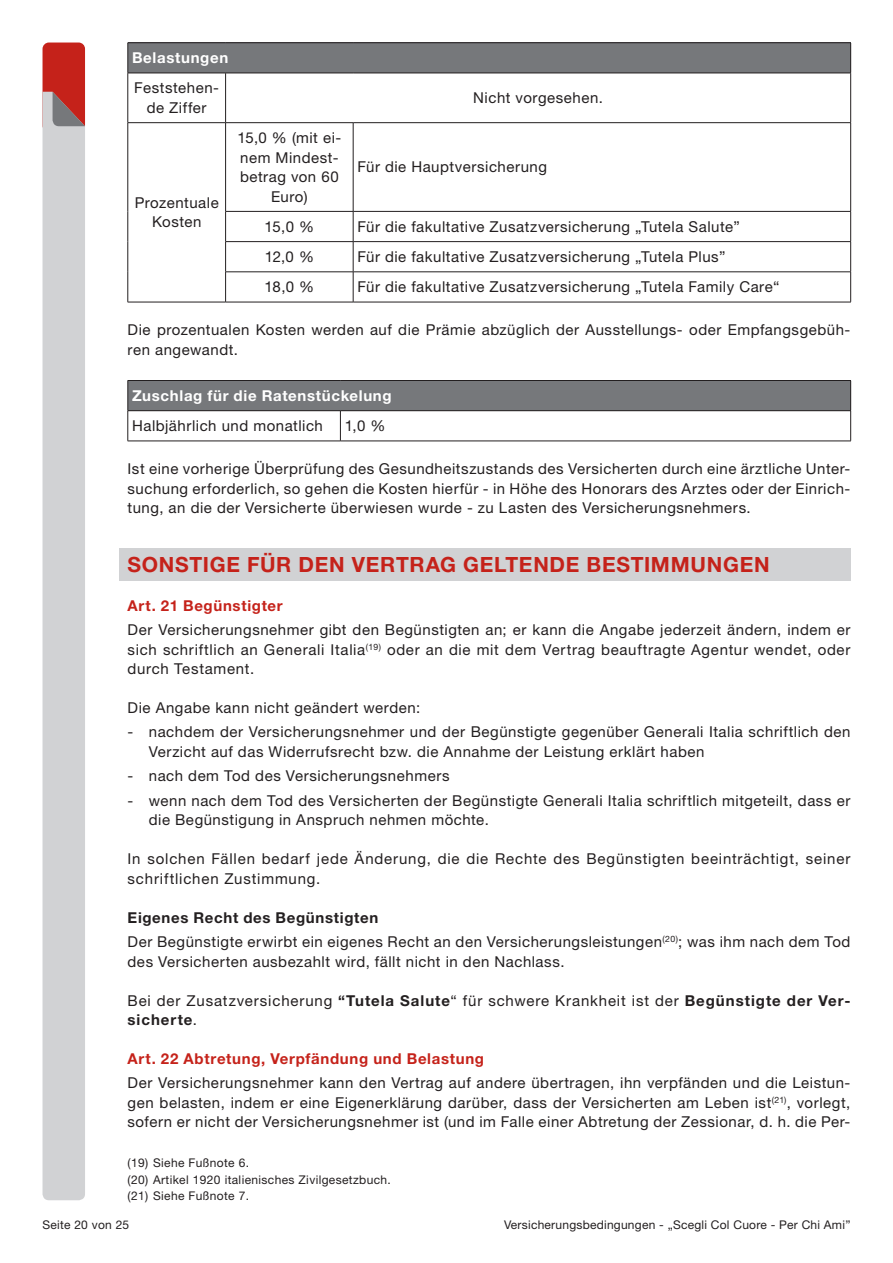
<style>
.page{position:relative;width:893px;height:1263px;background:#fff}
.page>*{position:absolute;margin:0;border:0;box-sizing:border-box;transform-origin:0 0}
.Titolo_Capitolo{font:700 21px "Helvetica Neue LT Std";letter-spacing:.035em;color:#c5221a}
.Testi_primo_paragrafo{font:15px/19.5px "Helvetica Neue LT Std";letter-spacing:.035em;color:#231f20}
.Testi{font:15px/19.5px "Helvetica Neue LT Std";letter-spacing:.035em;color:#231f20;text-align:center}
.Testi-2{font:15px/19.5px "Helvetica Neue LT Std";letter-spacing:.055em;color:#231f20}
.Titoletto_rosso{font:700 15px "Helvetica Neue LT Std";letter-spacing:.045em;color:#c5221a}
.Titoletto_nero{font:700 15px "Helvetica Neue LT Std";letter-spacing:.045em;color:#fff}
.Titoletto_nero-2{font:700 15px "Helvetica Neue LT Std";letter-spacing:.045em;color:#231f20}
.Note_testo{font:12px "Helvetica Neue LT Std";letter-spacing:.03em;color:#231f20}
.s1{font-weight:700}
</style>
<div class="page">
<div style="left:43px;top:43px;width:42px;height:89px;background:#c5221a;border-radius:6px"></div>
<div style="left:43px;top:92px;width:42px;height:1108px;background:#d1d2d4"></div>
<svg style="left:53px;top:92px;width:32px;height:34px"></svg>
<div style="left:119px;top:548px;width:731px;height:32px;background:#d1d2d4"></div>
<div style="left:128px;top:43px;width:723px;height:30px;background:#76787b"></div>
<hr style="left:128px;top:42px;width:98px;height:1px;background:#231f20">
<hr style="left:128px;top:43px;width:1px;height:30px;background:#231f20">
<hr style="left:226px;top:42px;width:127px;height:1px;background:#231f20">
<hr style="left:353px;top:42px;width:498px;height:1px;background:#231f20">
<hr style="left:850px;top:43px;width:1px;height:30px;background:#231f20">
<hr style="left:128px;top:73px;width:98px;height:1px;background:#231f20">
<hr style="left:128px;top:73px;width:1px;height:49px;background:#231f20">
<hr style="left:226px;top:73px;width:127px;height:1px;background:#231f20">
<hr style="left:225px;top:73px;width:1px;height:49px;background:#231f20">
<hr style="left:353px;top:73px;width:498px;height:1px;background:#231f20">
<hr style="left:850px;top:73px;width:1px;height:49px;background:#231f20">
<hr style="left:128px;top:122px;width:98px;height:1px;background:#231f20">
<hr style="left:128px;top:123px;width:1px;height:88px;background:#231f20">
<hr style="left:128px;top:211px;width:1px;height:31px;background:#231f20">
<hr style="left:128px;top:242px;width:1px;height:30px;background:#231f20">
<hr style="left:128px;top:272px;width:1px;height:30px;background:#231f20">
<hr style="left:128px;top:302px;width:98px;height:1px;background:#231f20">
<hr style="left:226px;top:122px;width:127px;height:1px;background:#231f20">
<hr style="left:225px;top:123px;width:1px;height:88px;background:#231f20">
<hr style="left:353px;top:122px;width:498px;height:1px;background:#231f20">
<hr style="left:353px;top:123px;width:1px;height:88px;background:#231f20">
<hr style="left:850px;top:123px;width:1px;height:88px;background:#231f20">
<hr style="left:225px;top:211px;width:128px;height:1px;background:#231f20">
<svg style="left:225px;top:212px;width:1px;height:29px"></svg>
<hr style="left:353px;top:211px;width:498px;height:1px;background:#231f20">
<svg style="left:353px;top:212px;width:1px;height:29px"></svg>
<svg style="left:850px;top:212px;width:1px;height:29px"></svg>
<hr style="left:225px;top:241px;width:128px;height:1px;background:#231f20">
<hr style="left:225px;top:242px;width:1px;height:30px;background:#231f20">
<hr style="left:353px;top:241px;width:498px;height:1px;background:#231f20">
<hr style="left:353px;top:242px;width:1px;height:30px;background:#231f20">
<hr style="left:850px;top:242px;width:1px;height:30px;background:#231f20">
<hr style="left:225px;top:272px;width:128px;height:1px;background:#231f20">
<hr style="left:225px;top:272px;width:1px;height:30px;background:#231f20">
<hr style="left:353px;top:272px;width:498px;height:1px;background:#231f20">
<hr style="left:353px;top:272px;width:1px;height:30px;background:#231f20">
<hr style="left:850px;top:272px;width:1px;height:30px;background:#231f20">
<hr style="left:226px;top:302px;width:127px;height:1px;background:#231f20">
<hr style="left:353px;top:302px;width:498px;height:1px;background:#231f20">
<div style="left:128px;top:380px;width:723px;height:31px;background:#76787b"></div>
<hr style="left:128px;top:380px;width:212px;height:1px;background:#231f20">
<svg style="left:128px;top:381px;width:1px;height:29px"></svg>
<hr style="left:340px;top:380px;width:511px;height:1px;background:#231f20">
<svg style="left:850px;top:381px;width:1px;height:29px"></svg>
<hr style="left:128px;top:410px;width:212px;height:1px;background:#231f20">
<hr style="left:128px;top:411px;width:1px;height:30px;background:#231f20">
<hr style="left:340px;top:410px;width:511px;height:1px;background:#231f20">
<hr style="left:340px;top:411px;width:1px;height:30px;background:#231f20">
<hr style="left:850px;top:411px;width:1px;height:30px;background:#231f20">
<hr style="left:128px;top:441px;width:212px;height:1px;background:#231f20">
<hr style="left:340px;top:441px;width:511px;height:1px;background:#231f20">
<p class="Titoletto_nero" style="left:132px;top:49px;width:98px">Belastungen</p>
<p class="Testi" style="left:134px;top:78px;width:86px">Feststehen&shy;de Ziffer</p>
<p class="Testi" style="left:473px;top:88px;width:131px">Nicht vorgesehen.</p>
<p class="Testi" style="left:237px;top:128px;width:106px">15,0 % (mit ei&shy;nem Mindest&shy;betrag von 60<br>Euro)</p>
<p class="Testi" style="left:357px;top:157px;width:191px">Für die Hauptversicherung</p>
<p class="Testi" style="left:135px;top:193px;width:86px">Prozentuale<br>Kosten</p>
<p class="Testi" style="left:265px;top:217px;width:51px">15,0 %</p>
<p class="Testi" style="left:357px;top:217px;width:384px">Für die fakultative Zusatzversicherung „Tutela Salute”</p>
<p class="Testi" style="left:265px;top:247px;width:51px">12,0 %</p>
<p class="Testi" style="left:357px;top:247px;width:370px">Für die fakultative Zusatzversicherung „Tutela Plus”</p>
<p class="Testi" style="left:264px;top:277px;width:51px">18,0 %</p>
<p class="Testi" style="left:357px;top:277px;width:424px">Für die fakultative Zusatzversicherung „Tutela Family Care“</p>
<p class="Testi" style="left:128px;top:320px;width:724px;text-align:left">Die prozentualen Kosten werden auf die Prämie abzüglich der Ausstellungs- oder Empfangsgebüh&shy;ren angewandt.</p>
<p class="Titoletto_nero" style="left:132px;top:386px;width:261px">Zuschlag für die Ratenstückelung</p>
<p class="Testi" style="left:132px;top:416px;width:192px">Halbjährlich und monatlich</p>
<p class="Testi" style="left:345px;top:416px;width:42px">1,0 %</p>
<p class="Testi" style="left:128px;top:459px;width:724px;text-align:justify">Ist eine vorherige Überprüfung des Gesundheitszustands des Versicherten durch eine ärztliche Unter&shy;suchung erforderlich, so gehen die Kosten hierfür - in Höhe des Honorars des Arztes oder der Einrich&shy;tung, an die der Versicherte überwiesen wurde - zu Lasten des Versicherungsnehmers.</p>
<p class="Titolo_Capitolo" style="left:128px;top:551px;width:644px">SONSTIGE FÜR DEN VERTRAG GELTENDE BESTIMMUNGEN</p>
<p class="Titoletto_rosso" style="left:128px;top:596px;width:157px">Art. 21 Begünstigter</p>
<p class="Testi_primo_paragrafo" style="left:128px;top:620px;width:724px;text-align:justify">Der Versicherungsnehmer gibt den Begünstigten an; er kann die Angabe jederzeit ändern, indem er sich schriftlich an Generali Italia<sup>(19)</sup> oder an die mit dem Vertrag beauftragte Agentur wendet, oder durch Testament.</p>
<p class="Testi" style="left:128px;top:698px;width:294px">Die Angabe kann nicht geändert werden:</p>
<p class="Testi_primo_paragrafo" style="left:149px;top:722px;width:703px;text-indent:-21px">- nachdem der Versicherungsnehmer und der Begünstigte gegenüber Generali Italia schriftlich den<br>Verzicht auf das Widerrufsrecht bzw. die Annahme der Leistung erklärt haben</p>
<p class="Testi_primo_paragrafo" style="left:128px;top:766px;width:323px">- nach dem Tod des Versicherungsnehmers</p>
<p class="Testi_primo_paragrafo" style="left:149px;top:790px;width:703px;text-indent:-21px">- wenn nach dem Tod des Versicherten der Begünstigte Generali Italia schriftlich mitgeteilt, dass er die Begünstigung in Anspruch nehmen möchte.</p>
<p class="Testi-2" style="left:128px;top:849px;width:724px">In solchen Fällen bedarf jede Änderung, die die Rechte des Begünstigten beeinträchtigt, seiner schriftlichen Zustimmung.</p>
<p class="Titoletto_nero-2" style="left:128px;top:908px;width:252px">Eigenes Recht des Begünstigten</p>
<p class="Testi_primo_paragrafo" style="left:128px;top:932px;width:724px">Der Begünstigte erwirbt ein eigenes Recht an den Versicherungsleistungen<sup>(20)</sup>; was ihm nach dem Tod des Versicherten ausbezahlt wird, fällt nicht in den Nachlass.</p>
<p class="Testi-2" style="left:128px;top:990px;width:724px">Bei der Zusatzversicherung <span class="s1">“Tutela Salute</span>“ für schwere Krankheit ist der <span class="s1">Begünstigte der Ver&shy;sicherte</span>.</p>
<p class="Titoletto_rosso" style="left:128px;top:1049px;width:358px">Art. 22 Abtretung, Verpfändung und Belastung</p>
<p class="Testi_primo_paragrafo" style="left:128px;top:1073px;width:724px;text-align:justify">Der Versicherungsnehmer kann den Vertrag auf andere übertragen, ihn verpfänden und die Leistun&shy;gen belasten, indem er eine Eigenerklärung darüber, dass der Versicherten am Leben ist<sup>(21)</sup>, vorlegt, sofern er nicht der Versicherungsnehmer ist (und im Falle einer Abtretung der Zessionar, d. h. die Per-</p>
<p class="Note_testo" style="left:128px;top:1156px;width:123px">(19) Siehe Fußnote 6.</p>
<p class="Note_testo" style="left:128px;top:1172px;width:265px">(20) Artikel 1920 italienisches Zivilgesetzbuch.</p>
<p class="Note_testo" style="left:128px;top:1189px;width:123px">(21) Siehe Fußnote 7.</p>
<p class="Note_testo" style="left:43px;top:1217px;width:88px">Seite 20 von 25</p>
<p class="Note_testo" style="left:504px;top:1217px;width:348px">Versicherungsbedingungen - „Scegli Col Cuore - Per Chi Ami”</p>
</div>
